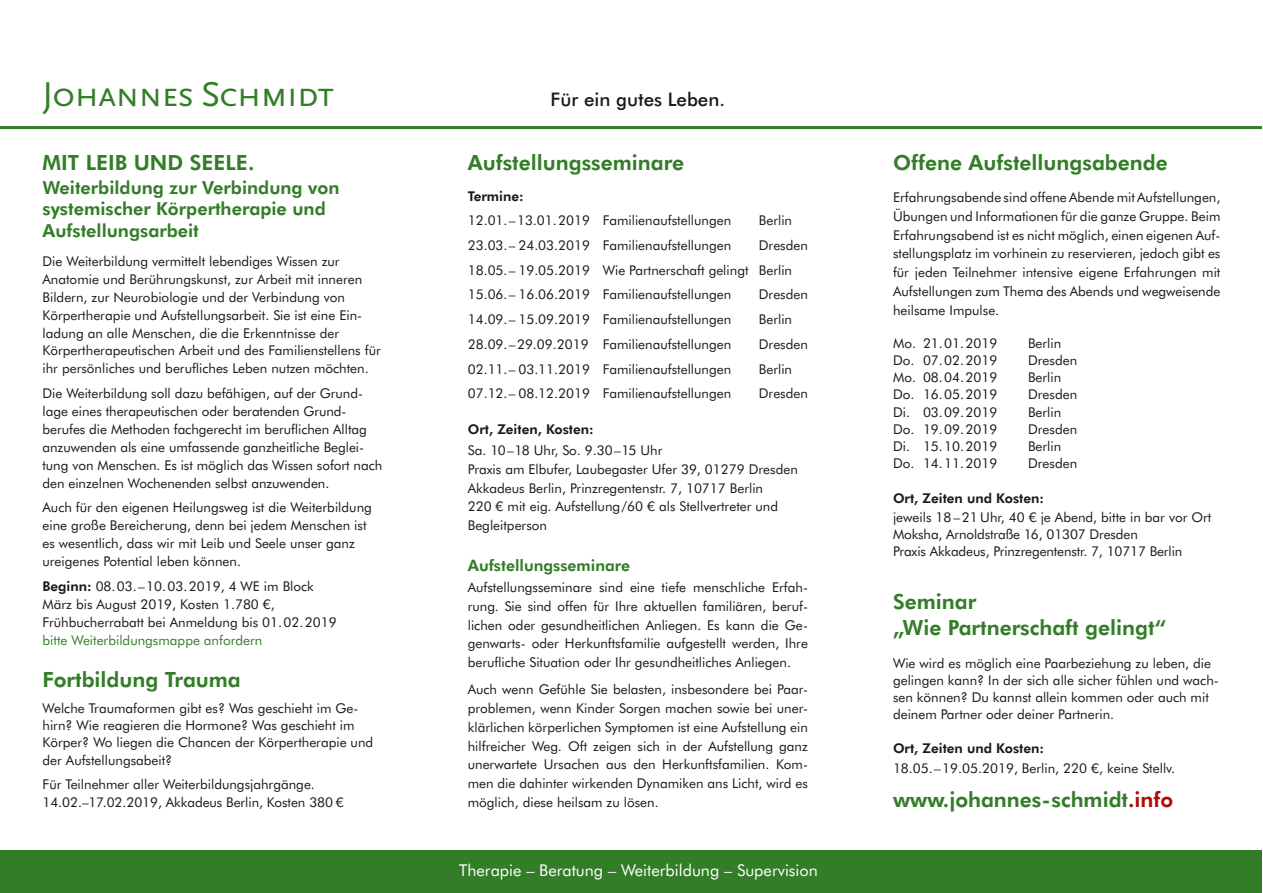
<style>
.page{position:relative;width:1263px;height:893px;background:#fff}
.page>*{position:absolute;margin:0;border:0;box-sizing:border-box;transform-origin:0 0}
.t1{font:36px "Scala Sans Caps";letter-spacing:-.03em;color:#337d28}
.t2{font:800 21px/25.2px "Futura BT";color:#337d28}
.t3{font:500 18.75px "Futura BT";color:#1a1a18}
.t4{font:800 18px/21.6px "Futura BT";color:#337d28}
.t5{font:16.35px "Futura BT";color:#fff}
.t6{font:800 15.75px "Futura BT";color:#337d28}
.t7{font:13.5px/18.8px "Futura BT";color:#1a1a18}
.t8{font:800 13.5px "Futura BT";color:#1a1a18}
.t9{font:13.5px "Futura BT";color:#337d28}
.s1{font-weight:800}
.s2{color:#ae0b05}
</style>
<div class="page">
<hr style="left:0;top:126px;width:1262px;height:3px;background:#337d28">
<div style="left:0;top:850px;width:1262px;height:43px;background:#337d28"></div>
<h1 class="t1" style="left:43px;top:75px;width:293px">Johannes Schmidt</h1>
<h3 class="t3" style="left:551px;top:88px;width:176px">Für ein gutes Leben.</h3>
<h2 class="t2" style="left:43px;top:150px;width:214px">MIT LEIB UND SEELE.</h2>
<h3 class="t4" style="left:43px;top:176px;width:299px">Weiterbildung zur Verbindung von systemischer Körpertherapie und<br>Aufstellungsarbeit</h3>
<p class="t7" style="left:43px;top:252px;width:340px;line-height:18px">Die Weiterbildung vermittelt lebendiges Wissen zur Anatomie und Berührungskunst, zur Arbeit mit inneren Bildern, zur Neurobiologie und der Verbindung von Körpertherapie und Aufstellungsarbeit. Sie ist eine Ein&shy;ladung an alle Menschen, die die Erkenntnisse der Körpertherapeutischen Arbeit und des Familienstellens für ihr persönliches und berufliches Leben nutzen möchten.</p>
<p class="t7" style="left:43px;top:384px;width:341px;line-height:18px">Die Weiterbildung soll dazu befähigen, auf der Grund&shy;lage eines therapeutischen oder beratenden Grund&shy;berufes die Methoden fachgerecht im beruflichen Alltag anzuwenden als eine umfassende ganzheitliche Beglei&shy;tung von Menschen. Es ist möglich das Wissen sofort nach den einzelnen Wochenenden selbst anzuwenden.</p>
<p class="t7" style="left:43px;top:498px;width:331px;line-height:18px">Auch für den eigenen Heilungsweg ist die Weiterbildung eine große Bereicherung, denn bei jedem Menschen ist es wesentlich, dass wir mit Leib und Seele unser ganz ureigenes Potential leben können.</p>
<p class="t7" style="left:43px;top:577px;width:296px;line-height:18px"><span class="s1">Beginn:</span> 08.03.–10.03.2019, 4 WE im Block<br>März bis August 2019, Kosten 1.780 €,<br>Frühbucherrabatt bei Anmeldung bis 01.02.2019</p>
<p class="t9" style="left:43px;top:632px;width:221px">bitte Weiterbildungsmappe anfordern</p>
<h2 class="t2" style="left:43px;top:667px;width:200px">Fortbildung Trauma</h2>
<p class="t7" style="left:43px;top:699px;width:332px;line-height:17.2px">Welche Traumaformen gibt es? Was geschieht im Ge&shy;hirn? Wie reagieren die Hormone? Was geschieht im Körper? Wo liegen die Chancen der Körpertherapie und der Aufstellungsabeit?</p>
<p class="t7" style="left:43px;top:775px;width:303px;line-height:18px">Für Teilnehmer aller Weiterbildungsjahrgänge.<br>14.02.–17.02.2019, Akkadeus Berlin, Kosten 380 €</p>
<h2 class="t2" style="left:468px;top:150px;width:218px">Aufstellungsseminare</h2>
<p class="t8" style="left:468px;top:188px;width:57px">Termine:</p>
<p class="t7" style="left:468px;top:211px;width:265px">12.01.–13.01.2019 Familienaufstellungen</p>
<p class="t7" style="left:759px;top:211px;width:35px">Berlin</p>
<p class="t7" style="left:468px;top:236px;width:265px">23.03.– 24.03.2019 Familienaufstellungen</p>
<p class="t7" style="left:468px;top:233px;width:342px;line-height:24.8px;text-indent:291px">Dresden<br>18.05.– 19.05.2019 Wie Partnerschaft gelingt Berlin<br>15.06.– 16.06.2019 Familienaufstellungen</p>
<p class="t7" style="left:759px;top:285px;width:51px">Dresden</p>
<p class="t7" style="left:468px;top:310px;width:265px">14.09.– 15.09.2019 Familienaufstellungen</p>
<p class="t7" style="left:759px;top:310px;width:35px">Berlin</p>
<p class="t7" style="left:468px;top:335px;width:265px">28.09.–29.09.2019 Familienaufstellungen</p>
<p class="t7" style="left:759px;top:335px;width:51px">Dresden</p>
<p class="t7" style="left:468px;top:359px;width:265px">02.11.– 03.11.2019 Familienaufstellungen</p>
<p class="t7" style="left:759px;top:359px;width:35px">Berlin</p>
<p class="t7" style="left:468px;top:384px;width:265px">07.12.– 08.12.2019 Familienaufstellungen</p>
<p class="t7" style="left:759px;top:384px;width:51px">Dresden</p>
<p class="t8" style="left:468px;top:421px;width:127px">Ort, Zeiten, Kosten:</p>
<p class="t7" style="left:468px;top:441px;width:332px">Sa. 10–18 Uhr, So. 9.30–15 Uhr<br>Praxis am Elbufer, Laubegaster Ufer 39, 01279 Dresden Akkadeus Berlin, Prinzregentenstr. 7, 10717 Berlin<br>220 € mit eig. Aufstellung/60 € als Stellvertreter und Begleitperson</p>
<p class="t6" style="left:468px;top:556px;width:164px">Aufstellungsseminare</p>
<p class="t7" style="left:468px;top:578px;width:342px;text-align:justify">Aufstellungsseminare sind eine tiefe menschliche Erfah&shy;rung. Sie sind offen für Ihre aktuellen familiären, beruf&shy;lichen oder gesundheitlichen Anliegen. Es kann die Ge&shy;genwarts- oder Herkunftsfamilie aufgestellt werden, Ihre berufliche Situation oder Ihr gesundheitliches Anliegen.</p>
<p class="t7" style="left:468px;top:680px;width:342px;text-align:justify">Auch wenn Gefühle Sie belasten, insbesondere bei Paar&shy;problemen, wenn Kinder Sorgen machen sowie bei uner&shy;klärlichen körperlichen Symptomen ist eine Aufstellung ein hilfreicher Weg. Oft zeigen sich in der Aufstellung ganz unerwartete Ursachen aus den Herkunftsfamilien. Kom&shy;men die dahinter wirkenden Dynamiken ans Licht, wird es möglich, diese heilsam zu lösen.</p>
<p class="t5" style="left:459px;top:860px;width:360px">Therapie – Beratung – Weiterbildung – Supervision</p>
<h2 class="t2" style="left:893px;top:150px;width:276px">Offene Aufstellungsabende</h2>
<p class="t7" style="left:893px;top:188px;width:329px;text-align:justify">Erfahrungsabende sind offene Abende mit Aufstellungen, Übungen und Informationen für die ganze Gruppe. Beim Erfahrungsabend ist es nicht möglich, einen eigenen Auf&shy;stellungsplatz im vorhinein zu reservieren, jedoch gibt es für jeden Teilnehmer intensive eigene Erfahrungen mit Aufstellungen zum Thema des Abends und wegweisende heilsame Impulse.</p>
<p class="t7" style="left:893px;top:333px;width:106px">Mo. 21.01.2019</p>
<p class="t7" style="left:1028px;top:333px;width:35px">Berlin</p>
<p class="t7" style="left:893px;top:351px;width:106px">Do. 07.02.2019</p>
<p class="t7" style="left:1028px;top:351px;width:51px">Dresden</p>
<p class="t7" style="left:893px;top:368px;width:106px">Mo. 08.04.2019</p>
<p class="t7" style="left:1028px;top:368px;width:35px">Berlin</p>
<p class="t7" style="left:893px;top:385px;width:106px">Do. 16.05.2019</p>
<p class="t7" style="left:1028px;top:385px;width:51px">Dresden</p>
<p class="t7" style="left:893px;top:402px;width:106px">Di. 03.09.2019</p>
<p class="t7" style="left:1028px;top:402px;width:35px">Berlin</p>
<p class="t7" style="left:893px;top:420px;width:106px">Do. 19.09.2019</p>
<p class="t7" style="left:1028px;top:420px;width:51px">Dresden</p>
<p class="t7" style="left:893px;top:437px;width:106px">Di. 15.10.2019</p>
<p class="t7" style="left:1028px;top:437px;width:35px">Berlin</p>
<p class="t7" style="left:893px;top:454px;width:106px">Do. 14.11.2019</p>
<p class="t7" style="left:1028px;top:454px;width:51px">Dresden</p>
<p class="t8" style="left:893px;top:489px;width:152px">Ort, Zeiten und Kosten:</p>
<p class="t7" style="left:893px;top:508px;width:320px;line-height:17.2px">jeweils 18–21 Uhr, 40 € je Abend, bitte in bar vor Ort<br>Moksha, Arnoldstraße 16, 01307 Dresden<br>Praxis Akkadeus, Prinzregentenstr. 7, 10717 Berlin</p>
<h2 class="t2" style="left:893px;top:589px;width:274px">Seminar<br>„Wie Partnerschaft gelingt“</h2>
<p class="t7" style="left:893px;top:654px;width:327px;line-height:17.2px">Wie wird es möglich eine Paarbeziehung zu leben, die gelingen kann? In der sich alle sicher fühlen und wach&shy;sen können? Du kannst allein kommen oder auch mit deinem Partner oder deiner Partnerin.</p>
<p class="t8" style="left:893px;top:740px;width:152px">Ort, Zeiten und Kosten:</p>
<p class="t7" style="left:893px;top:758px;width:284px">18.05.–19.05.2019, Berlin, 220 €, keine Stellv.</p>
<h2 class="t2" style="left:893px;top:786px;width:282px">www.johannes-schmidt<span class="s2">.info</span></h2>
</div>
